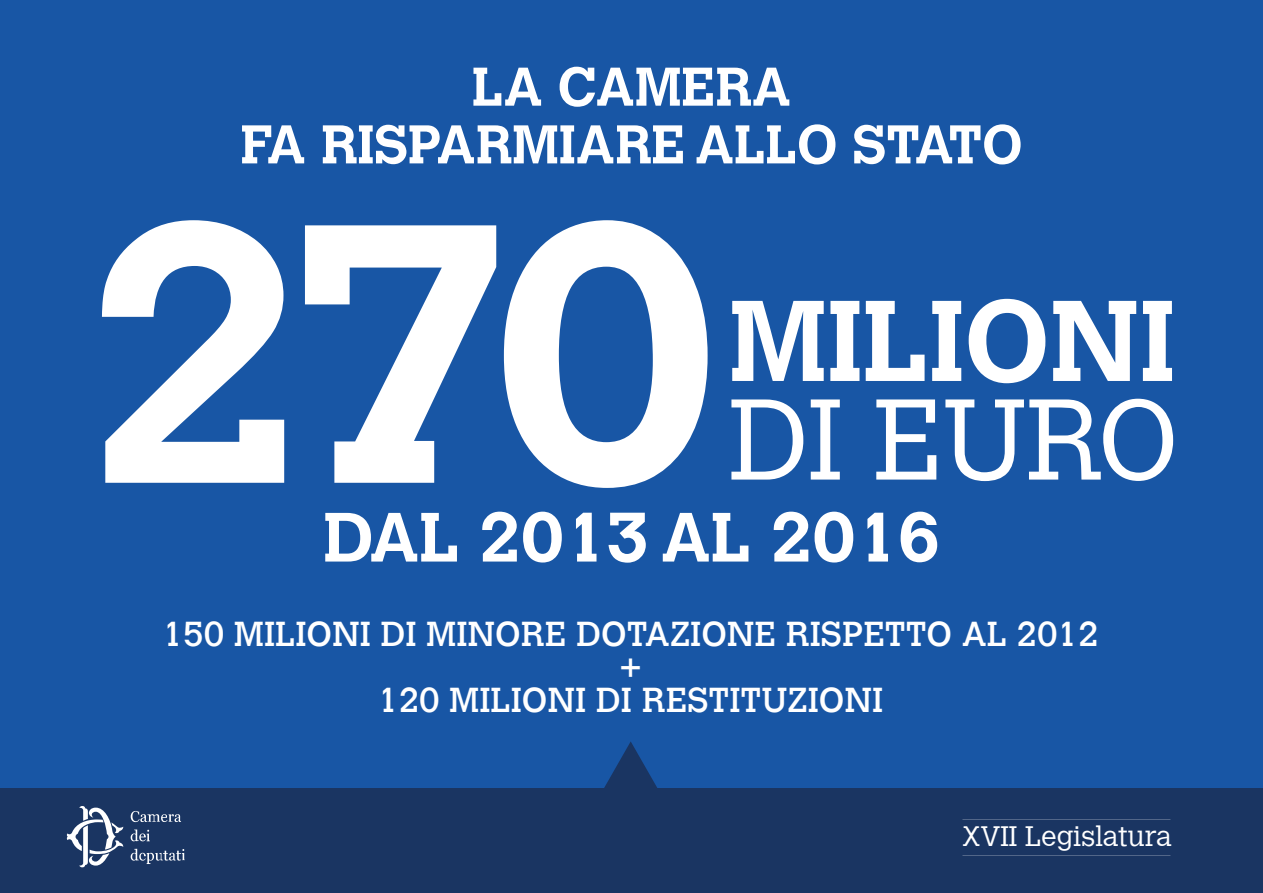
<style>
.page{position:relative;width:1263px;height:893px;background:#fff}
.page>*{position:absolute;margin:0;border:0;box-sizing:border-box;transform-origin:0 0}
.t1{font:700 363px "Calvert";color:#fff}
.t2{font:700 113.55px "Calvert";color:#fff}
.t3{font:300 113.55px "Calvert";color:#fff}
.t4{font:700 69px "Calvert";color:#fff}
.t5{font:700 54px/57.8px "Calvert";color:#fff;text-align:center}
.t6{font:34.5px/33px "Calvert";color:#fff;text-align:center}
.t7{font:300 28.05px "Calvert";color:#fff}
</style>
<div class="page">
<div style="left:0;top:0;width:1263px;height:788px;background:#1856a5"></div>
<svg style="left:604px;top:741px;width:53px;height:47px"></svg>
<div style="left:0;top:788px;width:1263px;height:105px;background:#1a3562"></div>
<svg style="left:67px;top:806px;width:56px;height:61px"></svg>
<svg style="left:131px;top:811px;width:50px;height:11px"></svg>
<svg style="left:131px;top:829px;width:19px;height:12px"></svg>
<svg style="left:131px;top:849px;width:54px;height:15px"></svg>
<h3 class="t5" style="left:240px;top:57px;width:784px">LA CAMERA<br>FA RISPARMIARE ALLO STATO</h3>
<h1 class="t1" style="left:84px;top:125px;width:635px">270</h1>
<h3 class="t4" style="left:323px;top:494px;width:619px">DAL 2013 AL 2016</h3>
<h2 class="t2" style="left:729px;top:269px;width:448px">MILIONI</h2>
<h2 class="t3" style="left:729px;top:376px;width:451px">DI EURO</h2>
<p class="t6" style="left:163px;top:618px;width:937px">150 MILIONI DI MINORE DOTAZIONE RISPETTO AL 2012 +<br>120 MILIONI DI RESTITUZIONI</p>
<p class="t7" style="left:962px;top:820px;width:211px">XVII Legislatura</p>
</div>
